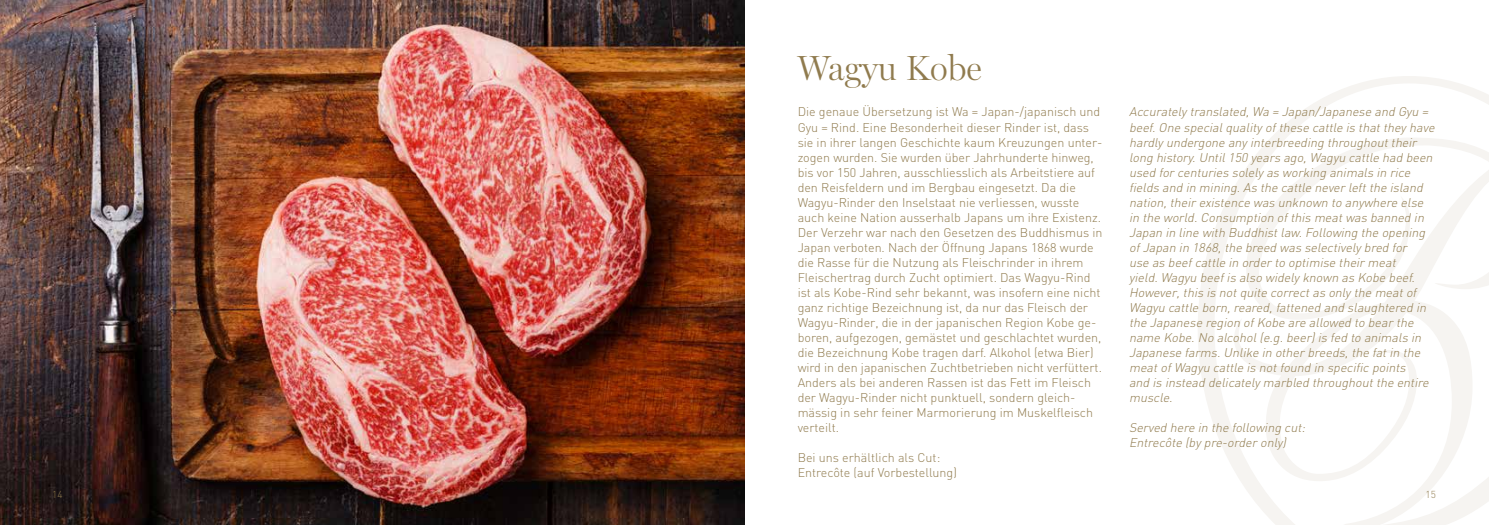
<style>
.page{position:relative;width:1489px;height:525px;background:#fff}
.page>*{position:absolute;margin:0;border:0;box-sizing:border-box;transform-origin:0 0}
.t1{font:300 35px "Miller Display";color:#907b4e}
.t2{font:300 12.5px/15px "DIN";color:#907b4e}
.t3{font:italic 300 12.5px/15px "DIN";color:#907b4e}
.t4{font:300 10px "DIN";color:#907b4e}
</style>
<div class="page">
<img style="left:0;top:0;width:744px;height:524px">
<svg style="left:1198px;top:76px;width:290px;height:448px"></svg>
<h1 class="t1" style="left:797px;top:48px;width:186px">Wagyu Kobe</h1>
<p class="t2" style="left:797px;top:104px;width:306px">Die genaue Übersetzung ist Wa = Japan-/japanisch und Gyu = Rind. Eine Besonderheit dieser Rinder ist, dass sie in ihrer langen Geschichte kaum Kreuzungen unter&shy;zogen wurden. Sie wurden über Jahrhunderte hinweg, bis vor 150 Jahren, ausschliesslich als Arbeitstiere auf den Reisfeldern und im Bergbau eingesetzt. Da die Wagyu-Rinder den Inselstaat nie verliessen, wusste auch keine Nation ausserhalb Japans um ihre Existenz.<br>Der Verzehr war nach den Gesetzen des Buddhismus in Japan verboten. Nach der Öffnung Japans 1868 wurde die Rasse für die Nutzung als Fleischrinder in ihrem Fleischertrag durch Zucht optimiert. Das Wagyu-Rind ist als Kobe-Rind sehr bekannt, was insofern eine nicht ganz richtige Bezeichnung ist, da nur das Fleisch der Wagyu-Rinder, die in der japanischen Region Kobe ge&shy;boren, aufgezogen, gemästet und geschlachtet wurden, die Bezeichnung Kobe tragen darf. Alkohol (etwa Bier) wird in den japanischen Zuchtbetrieben nicht verfüttert.<br>Anders als bei anderen Rassen ist das Fett im Fleisch der Wagyu-Rinder nicht punktuell, sondern gleich&shy;mässig in sehr feiner Marmorierung im Muskelfleisch verteilt.</p>
<p class="t2" style="left:797px;top:449px;width:161px">Bei uns erhältlich als Cut:<br>Entrecôte (auf Vorbestellung)</p>
<p class="t3" style="left:1128px;top:104px;width:310px">Accuratelytranslated,Wa = Japan/Japanese and Gyu = beef.One specialqualityofthese cattle is thattheyhave hardlyundergone anyinterbreeding throughouttheir long history.Until150 years ago,Wagyu cattle had been used forcenturies solelyas working animals in rice fields and in mining.As the cattle neverleftthe island nation,theirexistence was unknown to anywhere else in the world.Consumption ofthis meatwas banned in Japan in line with Buddhistlaw.Following the opening ofJapan in 1868,the breed was selectivelybred for<br>use as beefcattle in orderto optimise theirmeat yield.Wagyu beefis also widelyknown as Kobe beef.<br>However,this is notquite correctas onlythe meatof Wagyu cattle born,reared,fattened and slaughtered in the Japanese region ofKobe are allowed to bearthe name Kobe.No alcohol(e.g.beer)is fed to animals in Japanese farms.Unlike in otherbreeds,the fatin the meatofWagyu cattle is notfound in specific points<br>and is instead delicatelymarbled throughoutthe entire muscle.</p>
<p class="t3" style="left:1128px;top:419px;width:180px">Served here in the following cut:<br>Entrecôte (bypre-orderonly)</p>
<p class="t4" style="left:52px;top:487px;width:12px">14</p>
<p class="t4" style="left:1425px;top:487px;width:12px">15</p>
</div>
